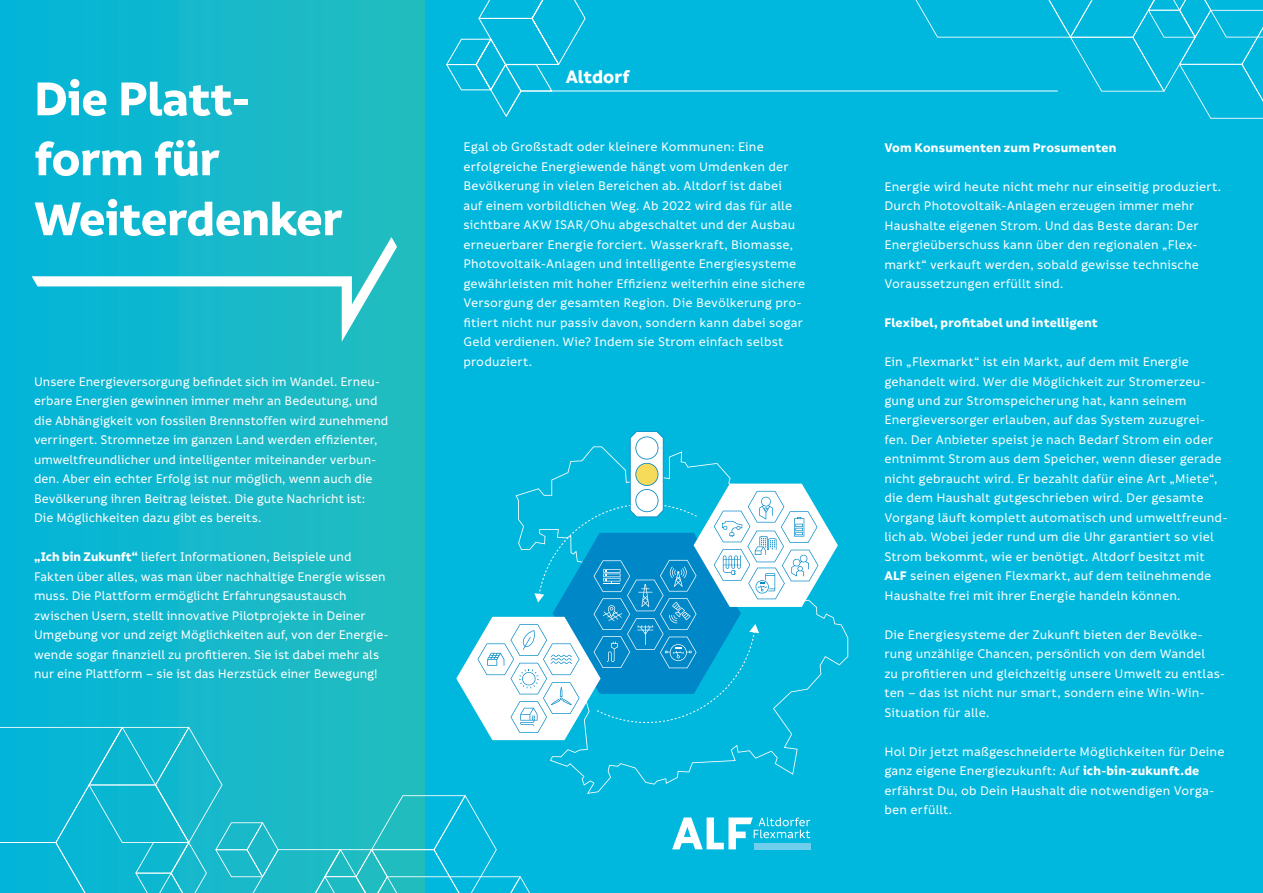
<style>
.page{position:relative;width:1263px;height:893px;background:#fff}
.page>*{position:absolute;margin:0;border:0;box-sizing:border-box;transform-origin:0 0}
.t1{font:700 51px/60px "Informative";letter-spacing:-.01em;color:#fff}
.t2{font:700 19.5px "Informative";color:#fff}
.t3{font:500 13.5px/19.5px "Informative";letter-spacing:.01em;color:#fff}
.t4{font:700 13.5px "Informative";letter-spacing:.015em;color:#fff}
.s1{font-weight:700}
</style>
<div class="page">
<div style="left:424px;top:0;width:839px;height:893px;background:#00b8de"></div>
<hr style="left:549px;top:91px;width:509px;height:1px;background:#fff">
<svg style="left:446px;top:0;width:140px;height:117px"></svg>
<div style="left:0;top:0;width:424px;height:893px;background:linear-gradient(to right,#02b4d9,#25bdbd)"></div>
<svg style="left:32px;top:237px;width:365px;height:105px;background:#2fc0d1"></svg>
<svg style="left:0;top:431px;width:838px;height:462px"></svg>
<svg style="left:871px;top:0;width:392px;height:119px"></svg>
<h1 class="t1" style="left:34px;top:70px;width:310px">Die Platt&shy;form für<br>Weiterdenker</h1>
<p class="t3" style="left:34px;top:372px;width:356px">Unsere Energieversorgung befindet sich im Wandel. Erneu&shy;erbare Energien gewinnen immer mehr an Bedeutung, und die Abhängigkeit von fossilen Brennstoffen wird zunehmend verringert. Stromnetze im ganzen Land werden effizienter, umweltfreundlicher und intelligenter miteinander verbun&shy;den. Aber ein echter Erfolg ist nur möglich, wenn auch die Bevölkerung ihren Beitrag leistet. Die gute Nachricht ist:<br>Die Möglichkeiten dazu gibt es bereits.</p>
<p class="t3" style="left:34px;top:547px;width:356px"><span class="s1">„Ich bin Zukunft“</span> liefert Informationen, Beispiele und Fakten über alles, was man über nachhaltige Energie wissen muss. Die Plattform ermöglicht Erfahrungsaustausch zwischen Usern, stellt innovative Pilotprojekte in Deiner Umgebung vor und zeigt Möglichkeiten auf, von der Energie&shy;wende sogar finanziell zu profitieren. Sie ist dabei mehr als nur eine Plattform – sie ist das Herzstück einer Bewegung!</p>
<h2 class="t2" style="left:566px;top:65px;width:65px">Altdorf</h2>
<p class="t3" style="left:463px;top:138px;width:343px">Egal ob Großstadt oder kleinere Kommunen: Eine erfolgreiche Energiewende hängt vom Umdenken der Bevölkerung in vielen Bereichen ab. Altdorf ist dabei<br>auf einem vorbildlichen Weg. Ab 2022 wird das für alle sichtbare AKW ISAR/Ohu abgeschaltet und der Ausbau erneuerbarer Energie forciert. Wasserkraft, Biomasse, Photovoltaik-Anlagen und intelligente Energiesysteme gewährleisten mit hoher Effizienz weiterhin eine sichere Versorgung der gesamten Region. Die Bevölkerung pro&shy;fitiert nicht nur passiv davon, sondern kann dabei sogar Geld verdienen. Wie? Indem sie Strom einfach selbst produziert.</p>
<p class="t4" style="left:884px;top:139px;width:234px">Vom Konsumenten zum Prosumenten</p>
<p class="t3" style="left:884px;top:177px;width:338px">Energie wird heute nicht mehr nur einseitig produziert.<br>Durch Photovoltaik-Anlagen erzeugen immer mehr Haushalte eigenen Strom. Und das Beste daran: Der Energieüberschuss kann über den regionalen „Flex&shy;markt“ verkauft werden, sobald gewisse technische Voraussetzungen erfüllt sind.</p>
<p class="t4" style="left:884px;top:315px;width:215px">Flexibel, profitabel und intelligent</p>
<p class="t3" style="left:884px;top:352px;width:345px">Ein „Flexmarkt“ ist ein Markt, auf dem mit Energie gehandelt wird. Wer die Möglichkeit zur Stromerzeu&shy;gung und zur Stromspeicherung hat, kann seinem Energieversorger erlauben, auf das System zuzugrei&shy;fen. Der Anbieter speist je nach Bedarf Strom ein oder entnimmt Strom aus dem Speicher, wenn dieser gerade nicht gebraucht wird. Er bezahlt dafür eine Art „Miete“, die dem Haushalt gutgeschrieben wird. Der gesamte Vorgang läuft komplett automatisch und umweltfreund&shy;lich ab. Wobei jeder rund um die Uhr garantiert so viel Strom bekommt, wie er benötigt. Altdorf besitzt mit <span class="s1">ALF</span> seinen eigenen Flexmarkt, auf dem teilnehmende Haushalte frei mit ihrer Energie handeln können.</p>
<p class="t3" style="left:884px;top:625px;width:342px">Die Energiesysteme der Zukunft bieten der Bevölke&shy;rung unzählige Chancen, persönlich von dem Wandel<br>zu profitieren und gleichzeitig unsere Umwelt zu entlas&shy;ten – das ist nicht nur smart, sondern eine Win-Win-Situation für alle.</p>
<p class="t3" style="left:884px;top:742px;width:342px">Hol Dir jetzt maßgeschneiderte Möglichkeiten für Deine ganz eigene Energiezukunft: Auf <span class="s1">ich-bin-zukunft.de </span>erfährst Du, ob Dein Haushalt die notwendigen Vorga&shy;ben erfüllt.</p>
</div>
